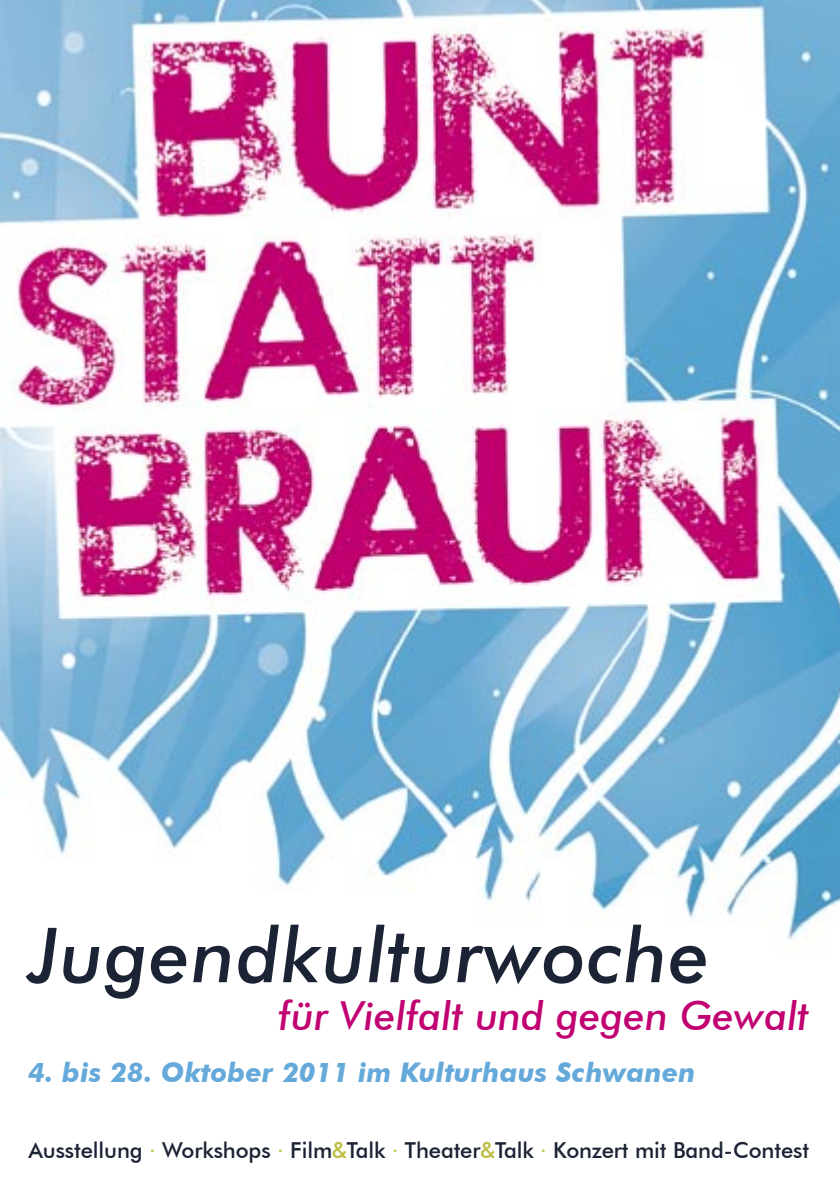
<style>
.page{position:relative;width:840px;height:1191px;background:#fff}
.page>*{position:absolute;margin:0;border:0;box-sizing:border-box;transform-origin:0 0}
.t1{font:italic 500 76px "Futura BT";letter-spacing:.015em;color:#1b2334}
.t2{font:italic 500 40px "Futura BT";color:#c10071}
.t3{font:italic 700 27px "Futura BT";letter-spacing:.01em;color:#64a9da}
.t4{font:500 22px "Futura BT";letter-spacing:-.005em;color:#1b2334}
.s1{color:#bfbe45}
</style>
<div class="page">
<img style="left:0;top:0;width:839px;height:939px">
<svg style="left:3px;top:708px;width:721px;height:231px"></svg>
<h1 class="t1" style="left:28px;top:909px;width:682px">Jugendkulturwoche</h1>
<h2 class="t2" style="left:278px;top:991px;width:532px">für Vielfalt und gegen Gewalt</h2>
<p class="t3" style="left:28px;top:1056px;width:668px">4. bis 28. Oktober 2011 im Kulturhaus Schwanen</p>
<p class="t4" style="left:28px;top:1137px;width:781px">Ausstellung <sup>.</sup> Workshops <sup>.</sup> Film<span class="s1">&amp;</span>Talk <sup>.</sup> Theater<span class="s1">&amp;</span>Talk <sup>.</sup> Konzert mit Band-Contest</p>
</div>
